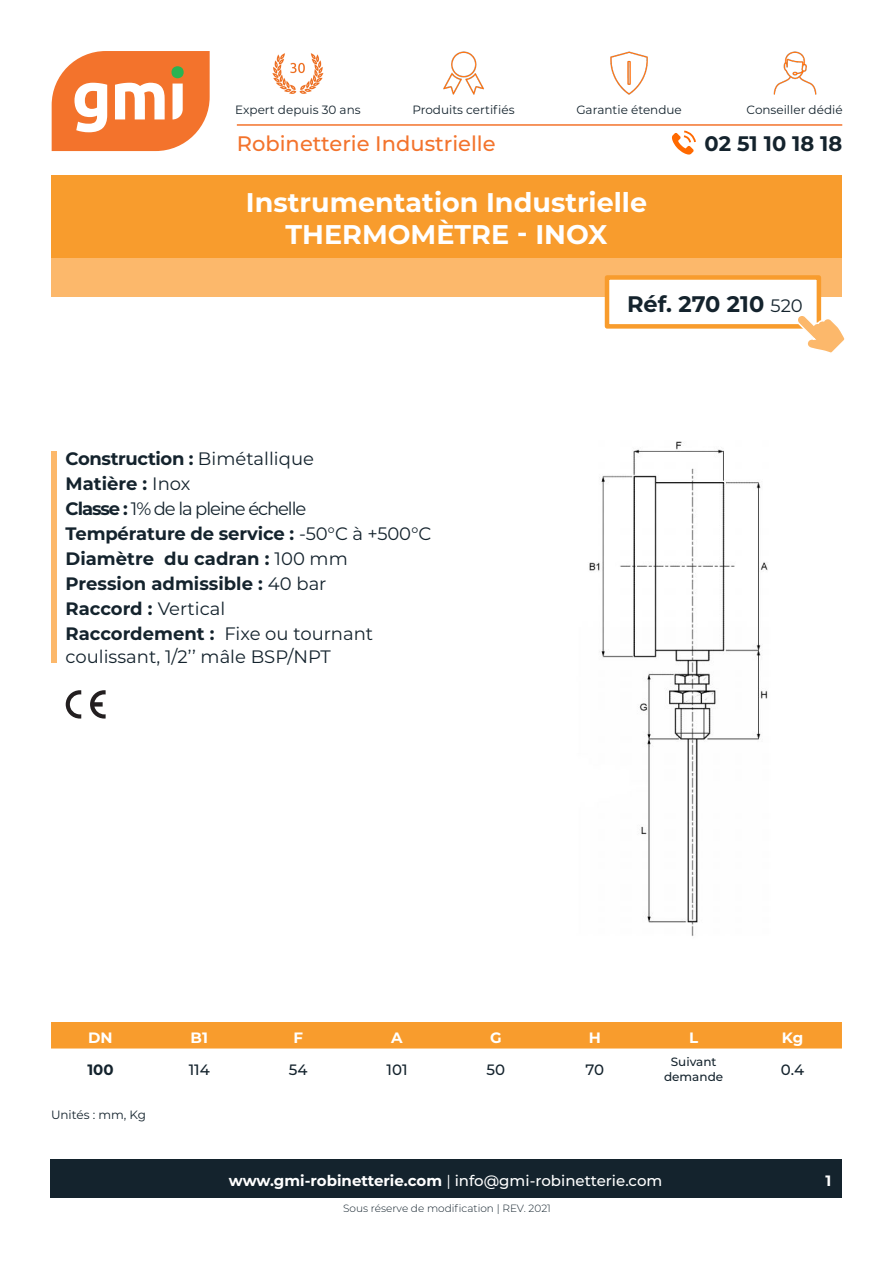
<style>
.page{position:relative;width:893px;height:1263px;background:#fff}
.page>*{position:absolute;margin:0;border:0;box-sizing:border-box;transform-origin:0 0}
.TITRE_Fiche_produit{font:700 27px "Montserrat";color:#fff}
.RÉFÉRENCE{font:700 22.5px "Montserrat";color:#14232d}
.t1{font:500 21px "Montserrat";color:#f3732c}
.t2{font:700 21px "Montserrat";color:#14232d}
.DESCRIPTIF{font:700 18px "Montserrat";letter-spacing:-.005em;color:#14232d}
.DESCRIPTIF-2{font:18px/22.5px "Montserrat";color:#14232d}
.DESCRIPTIF-3{font:18px "Montserrat";letter-spacing:-.06em;color:#14232d}
.t3{font:500 15px "Montserrat";color:#fff}
.t4{font:500 15px "Montserrat";color:#14232d}
.t5{font:700 15px "Montserrat";color:#fff}
.t6{font:700 15px "Montserrat";color:#14232d}
.MENTION_SPÉCIALE{font:12px "Montserrat";color:#14232d}
.t7{font:500 12px "Montserrat";color:#14232d}
.NOTE_BAS_DE_PAGE{font:300 10.5px "Montserrat";color:#14232d}
.s1{font-weight:400}
.s2{font-weight:700}
.s3{font-weight:400;font-size:18px}
</style>
<div class="page">
<div style="left:52px;top:175px;width:790px;height:83px;background:#f89c2d"></div>
<div style="left:52px;top:258px;width:790px;height:39px;background:#fcb86b"></div>
<div style="left:605px;top:275px;width:216px;height:54px;background:#fff;border:4px solid #f89c2d"></div>
<div style="left:50px;top:1160px;width:792px;height:38px;background:#14232d"></div>
<svg style="left:795px;top:313px;width:50px;height:40px"></svg>
<svg style="left:52px;top:51px;width:158px;height:100px"></svg>
<hr style="left:237px;top:124px;width:605px;height:2px;background:#f3732c">
<img style="left:443px;top:51px;width:41px;height:44px">
<img style="left:610px;top:51px;width:38px;height:44px">
<img style="left:773px;top:51px;width:44px;height:44px">
<svg style="left:672px;top:131px;width:24px;height:24px"></svg>
<img style="left:272px;top:53px;width:52px;height:41px">
<div style="left:51px;top:451px;width:6px;height:211px;background:#fcb86b"></div>
<svg style="left:66px;top:690px;width:15px;height:28px"></svg>
<svg style="left:90px;top:690px;width:16px;height:28px"></svg>
<div style="left:51px;top:1022px;width:791px;height:26px;background:#f89c2d"></div>
<img style="left:589px;top:441px;width:179px;height:495px">
<p class="MENTION_SPÉCIALE" style="left:235px;top:101px;width:127px">Expert depuis 30 ans</p>
<p class="MENTION_SPÉCIALE" style="left:412px;top:101px;width:104px">Produits certifiés</p>
<p class="MENTION_SPÉCIALE" style="left:576px;top:101px;width:107px">Garantie étendue</p>
<p class="MENTION_SPÉCIALE" style="left:747px;top:101px;width:98px">Conseiller dédié</p>
<p class="t1" style="left:237px;top:129px;width:260px">Robinetterie Industrielle</p>
<p class="t2" style="left:705px;top:129px;width:139px">02 51 10 18 18</p>
<p class="TITRE_Fiche_produit" style="left:246px;top:183px;width:403px">Instrumentation Industrielle</p>
<p class="TITRE_Fiche_produit" style="left:286px;top:215px;width:323px">THERMOMÈTRE - INOX</p>
<p class="DESCRIPTIF" style="left:66px;top:445px;width:250px">Construction : <span class="s1">Bimétallique</span></p>
<p class="DESCRIPTIF" style="left:66px;top:470px;width:126px">Matière : <span class="s1">Inox</span></p>
<p class="DESCRIPTIF-3" style="left:66px;top:496px;width:242px"><span class="s2">Classe :</span> 1% de la pleine échelle</p>
<p class="DESCRIPTIF" style="left:66px;top:520px;width:367px">Température de service : <span class="s1">-50°C à +500°C</span></p>
<p class="DESCRIPTIF" style="left:66px;top:545px;width:284px">Diamètre du cadran : <span class="s1">100 mm</span></p>
<p class="DESCRIPTIF" style="left:66px;top:570px;width:262px">Pression admissible : <span class="s1">40 bar</span></p>
<p class="DESCRIPTIF" style="left:66px;top:596px;width:161px">Raccord : <span class="s1">Vertical</span></p>
<p class="DESCRIPTIF-2" style="left:66px;top:622px;width:309px"><span class="s2">Raccordement :</span> Fixe ou tournant coulissant, 1/2’’ mâle BSP/NPT</p>
<p class="RÉFÉRENCE" style="left:627px;top:288px;width:177px">Réf. 270 210 <span class="s3">520</span></p>
<p class="t5" style="left:88px;top:1026px;width:26px">DN</p>
<p class="t5" style="left:191px;top:1026px;width:19px">B1</p>
<p class="t5" style="left:293px;top:1026px;width:11px">F</p>
<p class="t5" style="left:391px;top:1026px;width:13px">A</p>
<p class="t5" style="left:490px;top:1026px;width:13px">G</p>
<p class="t5" style="left:589px;top:1026px;width:14px">H</p>
<p class="t5" style="left:689px;top:1026px;width:11px">L</p>
<p class="t5" style="left:782px;top:1026px;width:23px">Kg</p>
<p class="t6" style="left:87px;top:1059px;width:28px">100</p>
<p class="t4" style="left:189px;top:1059px;width:23px">114</p>
<p class="t4" style="left:289px;top:1059px;width:20px">54</p>
<p class="t4" style="left:386px;top:1059px;width:23px">101</p>
<p class="t4" style="left:487px;top:1059px;width:20px">50</p>
<p class="t4" style="left:585px;top:1059px;width:20px">70</p>
<p class="t7" style="left:671px;top:1053px;width:47px">Suivant</p>
<p class="t7" style="left:664px;top:1068px;width:61px">demande</p>
<p class="t4" style="left:781px;top:1059px;width:25px">0.4</p>
<p class="MENTION_SPÉCIALE" style="left:51px;top:1107px;width:97px">Unités : mm, Kg</p>
<p class="t3" style="left:229px;top:1170px;width:435px"><span class="s2">www.gmi-robinetterie.com</span> <span class="s1">|</span> info@gmi-robinetterie.com</p>
<p class="t5" style="left:825px;top:1170px;width:7px">1</p>
<p class="NOTE_BAS_DE_PAGE" style="left:343px;top:1201px;width:209px">Sous réserve de modification | REV. 2021</p>
</div>
